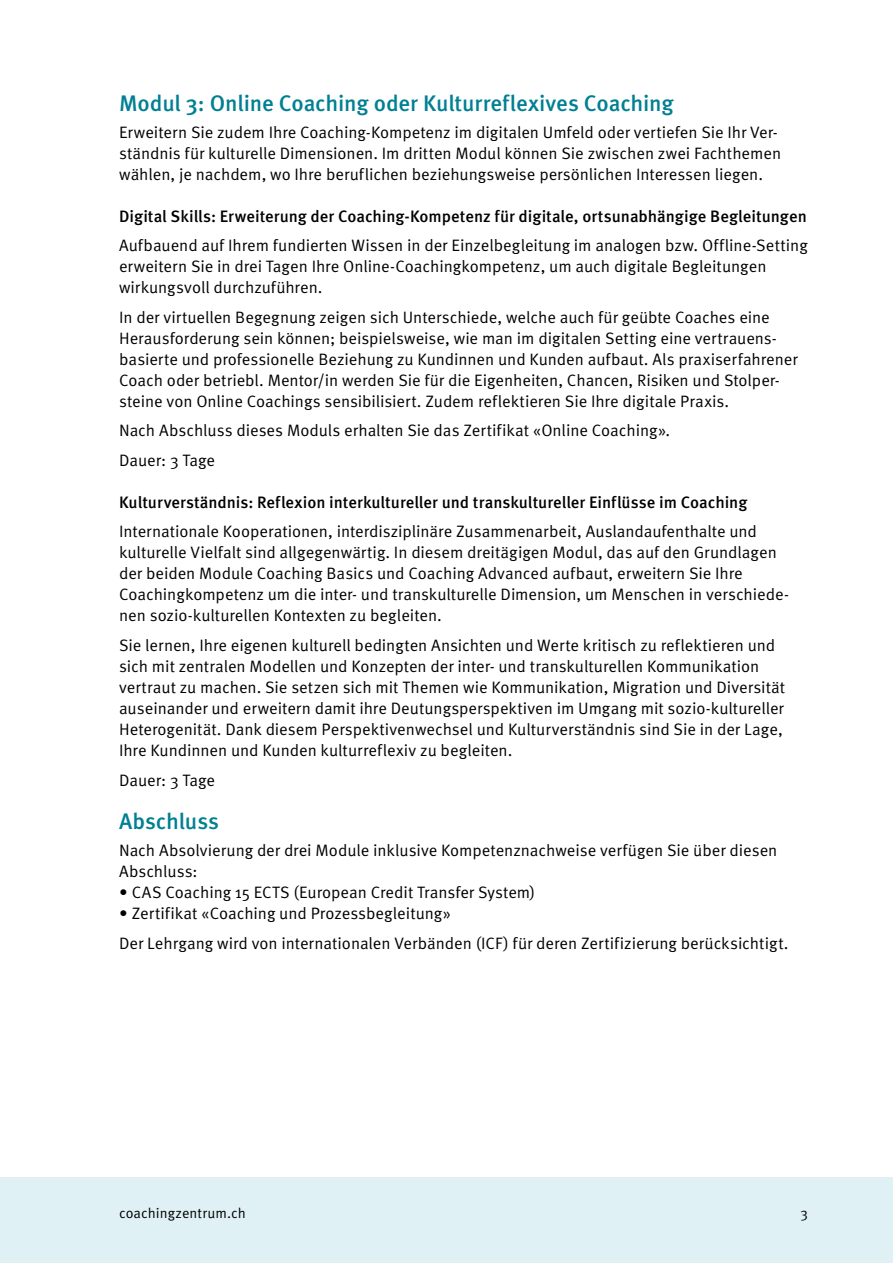
<style>
.page{position:relative;width:893px;height:1263px;background:#fff}
.page>*{position:absolute;margin:0;border:0;box-sizing:border-box;transform-origin:0 0}
.Titel_2{font:500 22.5px "Meta Pro";letter-spacing:-.01em;color:#008093}
.Text_mit_Abstand{font:16.5px/21px "Meta Pro Norm";letter-spacing:-.005em;color:#000}
.Text_ohne_Abstand{font:16.5px/21px "Meta Pro Norm";letter-spacing:-.005em;color:#000}
.Text_Auszeichnung_mit_Abstand{font:500 16.5px "Meta Pro";color:#000}
.Text_ohne_Abstand_Einzug{font:16.5px "Meta Pro Norm";letter-spacing:-.005em;color:#000}
.t1{font:14.25px "Meta Pro Norm";color:#000}
</style>
<div class="page">
<div style="left:0;top:1178px;width:893px;height:85px;background:#e0f1f5"></div>
<p class="Titel_2" style="left:119px;top:85px;width:556px">Modul 3: Online Coaching oder Kulturreflexives Coaching</p>
<p class="Text_ohne_Abstand" style="left:119px;top:121px;width:664px">Erweitern Sie zudem Ihre Coaching-Kompetenz im digitalen Umfeld oder vertiefen Sie Ihr Ver&shy;ständnis für kulturelle Dimensionen. Im dritten Modul können Sie zwischen zwei Fachthemen wählen, je nachdem, wo Ihre beruflichen beziehungsweise persönlichen Interessen liegen.</p>
<p class="Text_Auszeichnung_mit_Abstand" style="left:119px;top:203px;width:689px">Digital Skills: Erweiterung der Coaching-Kompetenz für digitale, ortsunabhängige Begleitungen</p>
<p class="Text_mit_Abstand" style="left:119px;top:234px;width:690px">Aufbauend auf Ihrem fundierten Wissen in der Einzelbegleitung im analogen bzw. Offline-Setting erweitern Sie in drei Tagen Ihre Online-Coachingkompetenz, um auch digitale Begleitungen wirkungsvoll durchzuführen.</p>
<p class="Text_mit_Abstand" style="left:119px;top:306px;width:680px">In der virtuellen Begegnung zeigen sich Unterschiede, welche auch für geübte Coaches eine Herausforderung sein können; beispielsweise, wie man im digitalen Setting eine vertrauens&shy;basierte und professionelle Beziehung zu Kundinnen und Kunden aufbaut. Als praxiserfahrener Coach oder betriebl. Mentor/in werden Sie für die Eigenheiten, Chancen, Risiken und Stolper&shy;steine von Online Coachings sensibilisiert. Zudem reflektieren Sie Ihre digitale Praxis.</p>
<p class="Text_mit_Abstand" style="left:119px;top:419px;width:553px">Nach Abschluss dieses Moduls erhalten Sie das Zertifikat «Online Coaching».</p>
<p class="Text_ohne_Abstand" style="left:119px;top:449px;width:98px">Dauer: 3 Tage</p>
<p class="Text_Auszeichnung_mit_Abstand" style="left:119px;top:489px;width:630px">Kulturverständnis: Reflexion interkultureller und transkultureller Einflüsse im Coaching</p>
<p class="Text_mit_Abstand" style="left:119px;top:520px;width:671px">Internationale Kooperationen, interdisziplinäre Zusammenarbeit, Auslandaufenthalte und kulturelle Vielfalt sind allgegenwärtig. In diesem dreitägigen Modul, das auf den Grundlagen der beiden Module Coaching Basics und Coaching Advanced aufbaut, erweitern Sie Ihre Coachingkompetenz um die inter- und transkulturelle Dimension, um Menschen in verschiede&shy;nen sozio-kulturellen Kontexten zu begleiten.</p>
<p class="Text_mit_Abstand" style="left:119px;top:634px;width:667px">Sie lernen, Ihre eigenen kulturell bedingten Ansichten und Werte kritisch zu reflektieren und sich mit zentralen Modellen und Konzepten der inter- und transkulturellen Kommunikation vertraut zu machen. Sie setzen sich mit Themen wie Kommunikation, Migration und Diversität auseinander und erweitern damit ihre Deutungsperspektiven im Umgang mit sozio-kultureller Heterogenität. Dank diesem Perspektivenwechsel und Kulturverständnis sind Sie in der Lage, Ihre Kundinnen und Kunden kulturreflexiv zu begleiten.</p>
<p class="Text_ohne_Abstand" style="left:119px;top:768px;width:98px">Dauer: 3 Tage</p>
<p class="Titel_2" style="left:119px;top:804px;width:101px">Abschluss</p>
<p class="Text_ohne_Abstand" style="left:119px;top:839px;width:660px">Nach Absolvierung der drei Module inklusive Kompetenznachweise verfügen Sie über diesen<br>Abschluss:</p>
<p class="Text_ohne_Abstand_Einzug" style="left:119px;top:880px;width:418px">• CAS Coaching 15 ECTS (European Credit Transfer System)</p>
<p class="Text_ohne_Abstand_Einzug" style="left:119px;top:901px;width:334px">• Zertifikat «Coaching und Prozessbegleitung»</p>
<p class="Text_ohne_Abstand" style="left:119px;top:932px;width:671px">Der Lehrgang wird von internationalen Verbänden (ICF) für deren Zertifizierung berücksichtigt.</p>
<p class="t1" style="left:119px;top:1203px;width:128px">coachingzentrum.ch</p>
<p class="t1" style="left:800px;top:1203px;width:9px">3</p>
</div>
